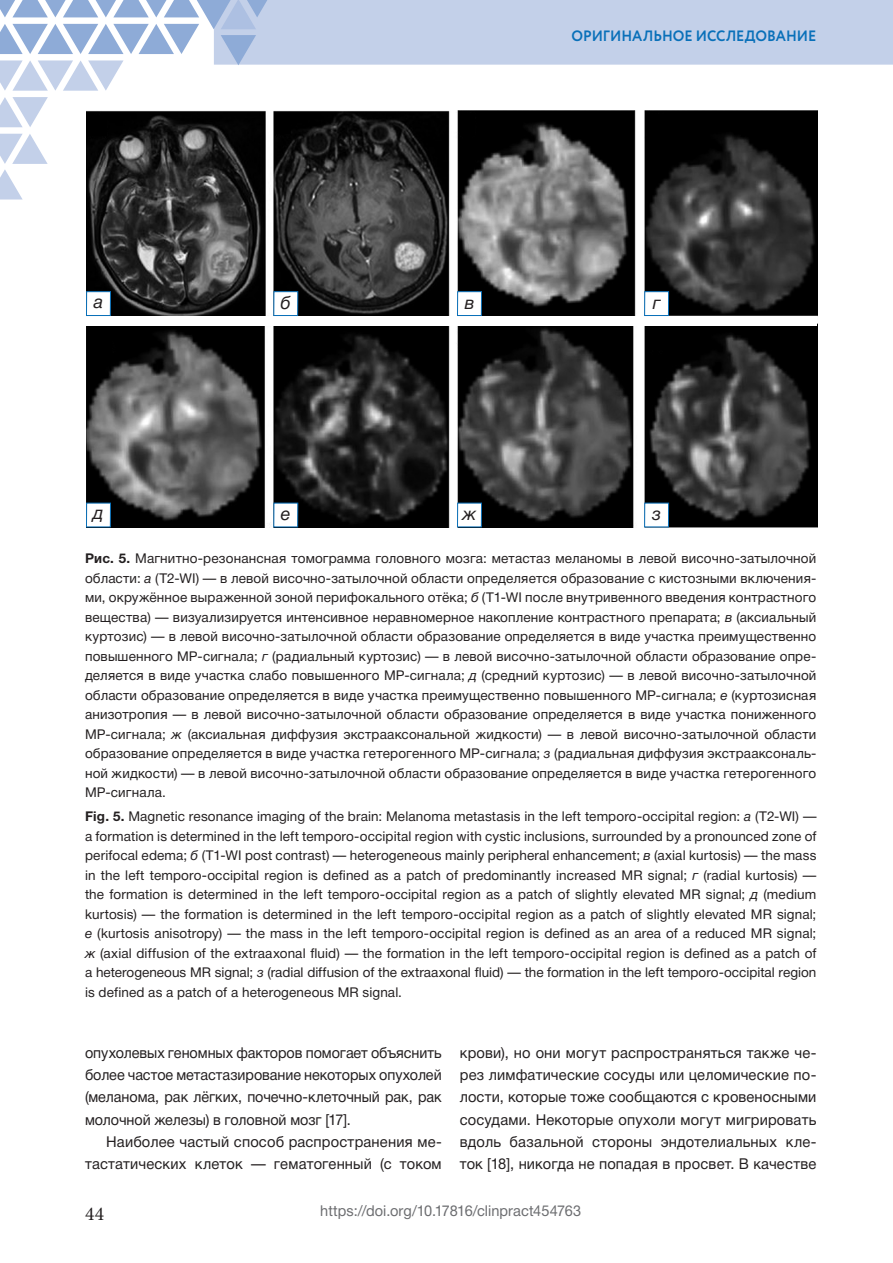
<style>
.page{position:relative;width:893px;height:1263px;background:#fff}
.page>*{position:absolute;margin:0;border:0;box-sizing:border-box;transform-origin:0 0}
.t1{font:19.5px "Minion Pro";color:#231f20}
.t2{font:italic 18px "Helvetica Neue Cyr";color:#231f20}
.t3{font:15px/22.4px "Helvetica Neue Cyr";letter-spacing:.01em;color:#231f20;text-align:right}
.t4{font:15px/22.4px "Helvetica Neue Cyr";letter-spacing:.01em;color:#231f20;text-align:justify;scale:.96 1}
.t5{font:15px "Helvetica Neue Cyr";letter-spacing:.005em;color:#6c6d70}
.t6{font:700 15px "Circe";letter-spacing:-.005em;color:#0970b9;scale:.95 1}
.t7{font:13.5px/19.5px "Helvetica Neue Cyr";letter-spacing:.01em;color:#231f20;text-align:justify}
.s1{font-weight:700}
.s2{font-style:italic}
</style>
<div class="page">
<svg style="left:0;top:97px;width:48px;height:30px"></svg>
<svg style="left:0;top:134px;width:48px;height:65px"></svg>
<svg style="left:0;top:0;width:893px;height:91px"></svg>
<img style="left:86px;top:111px;width:731px;height:416px">
<div style="left:73px;top:316px;width:743px;height:9px;background:#fff"></div>
<div style="left:86px;top:292px;width:24px;height:23px;background:#fff"></div>
<div style="left:86px;top:291px;width:25px;height:25px;border:1px solid #0970b9"></div>
<div style="left:86px;top:503px;width:24px;height:24px;background:#fff"></div>
<div style="left:86px;top:503px;width:25px;height:24px;border:1px solid #0970b9"></div>
<div style="left:457px;top:292px;width:24px;height:23px;background:#fff"></div>
<div style="left:457px;top:291px;width:25px;height:25px;border:1px solid #0970b9"></div>
<div style="left:457px;top:503px;width:24px;height:24px;background:#fff"></div>
<div style="left:457px;top:503px;width:25px;height:24px;border:1px solid #0970b9"></div>
<div style="left:645px;top:292px;width:24px;height:23px;background:#fff"></div>
<div style="left:644px;top:291px;width:25px;height:25px;border:1px solid #0970b9"></div>
<div style="left:645px;top:503px;width:24px;height:24px;background:#fff"></div>
<div style="left:644px;top:503px;width:25px;height:24px;border:1px solid #0970b9"></div>
<div style="left:274px;top:292px;width:24px;height:23px;background:#fff"></div>
<div style="left:273px;top:291px;width:25px;height:25px;border:1px solid #0970b9"></div>
<div style="left:274px;top:503px;width:24px;height:24px;background:#fff"></div>
<div style="left:273px;top:503px;width:25px;height:24px;border:1px solid #0970b9"></div>
<h2 class="t2" style="left:94px;top:291px;width:11px">a</h2>
<h2 class="t2" style="left:93px;top:503px;width:12px">д</h2>
<h2 class="t2" style="left:281px;top:292px;width:12px">б</h2>
<h2 class="t2" style="left:281px;top:504px;width:11px">е</h2>
<p class="t6" style="left:571px;top:26px;width:259px">ОРИГИНАЛЬНОЕ ИССЛЕДОВАНИЕ</p>
<h2 class="t2" style="left:465px;top:292px;width:11px">в</h2>
<h2 class="t2" style="left:462px;top:504px;width:16px">ж</h2>
<h2 class="t2" style="left:653px;top:292px;width:9px">г</h2>
<h2 class="t2" style="left:652px;top:504px;width:10px">з</h2>
<p class="t7" style="left:85px;top:549px;width:733px"><span class="s1">Рис. 5.</span> Магнитно-резонансная томограмма головного мозга: метастаз меланомы в левой височно-затылочной области: <span class="s2">а</span> (T2-WI) — в левой височно-затылочной области определяется образование с кистозными включения&shy;ми, окружённое выраженной зоной перифокального отёка; <span class="s2">б</span> (Т1-WI после внутривенного введения контрастного вещества) — визуализируется интенсивное неравномерное накопление контрастного препарата; <span class="s2">в</span> (аксиальный куртозис) — в левой височно-затылочной области образование определяется в виде участка преимущественно повышенного МР-сигнала; <span class="s2">г</span> (радиальный куртозис) — в левой височно-затылочной области образование опре&shy;деляется в виде участка слабо повышенного МР-сигнала; <span class="s2">д</span> (средний куртозис) — в левой височно-затылочной области образование определяется в виде участка преимущественно повышенного МР-сигнала; <span class="s2">е</span> (куртозисная анизотропия — в левой височно-затылочной области образование определяется в виде участка пониженного МР-сигнала; <span class="s2">ж</span> (аксиальная диффузия экстрааксональной жидкости) — в левой височно-затылочной области образование определяется в виде участка гетерогенного МР-сигнала; <span class="s2">з</span> (радиальная диффузия экстрааксональ&shy;ной жидкости) — в левой височно-затылочной области образование определяется в виде участка гетерогенного МР-сигнала.</p>
<p class="t7" style="left:85px;top:807px;width:733px"><span class="s1">Fig. 5.</span> Magnetic resonance imaging of the brain: Melanoma metastasis in the left temporo-occipital region: <span class="s2">а</span> (T2-WI) — a formation is determined in the left temporo-occipital region with cystic inclusions, surrounded by a pronounced zone of perifocal edema; <span class="s2">б</span> (T1-WI post contrast) — heterogeneous mainly peripheral enhancement; <span class="s2">в</span> (axial kurtosis) — the mass in the left temporo-occipital region is defined as a patch of predominantly increased MR signal; <span class="s2">г</span> (radial kurtosis) — the formation is determined in the left temporo-occipital region as a patch of slightly elevated MR signal; <span class="s2">д</span> (medium kurtosis) — the formation is determined in the left temporo-occipital region as a patch of slightly elevated MR signal; <span class="s2">е</span> (kurtosis anisotropy) — the mass in the left temporo-occipital region is defined as an area of a reduced MR signal; <span class="s2">ж</span> (axial diffusion of the extraaxonal fluid) — the formation in the left temporo-occipital region is defined as a patch of a heterogeneous MR signal; <span class="s2">з</span> (radial diffusion of the extraaxonal fluid) — the formation in the left temporo-occipital region is defined as a patch of a heterogeneous MR signal.</p>
<p class="t4" style="left:85px;top:1041px;width:373px">опухолевых геномных факторов помогает объяснить более частое метастазирование некоторых опухолей (меланома, рак лёгких, почечно-клеточный рак, рак молочной железы) в головной мозг [17].</p>
<p class="t3" style="left:85px;top:1131px;width:358px">Наиболее частый способ распространения ме&shy;тастатических клеток — гематогенный (с током</p>
<p class="t3" style="left:460px;top:1041px;width:358px;text-align:justify">крови), но они могут распространяться также че&shy;рез лимфатические сосуды или целомические по&shy;лости, которые тоже сообщаются с кровеносными сосудами. Некоторые опухоли могут мигрировать вдоль базальной стороны эндотелиальных кле&shy;ток [18], никогда не попадая в просвет. В качестве</p>
<h1 class="t1" style="left:85px;top:1200px;width:21px">44</h1>
<p class="t5" style="left:320px;top:1203px;width:262px">https://doi.org/10.17816/clinpract454763</p>
</div>
